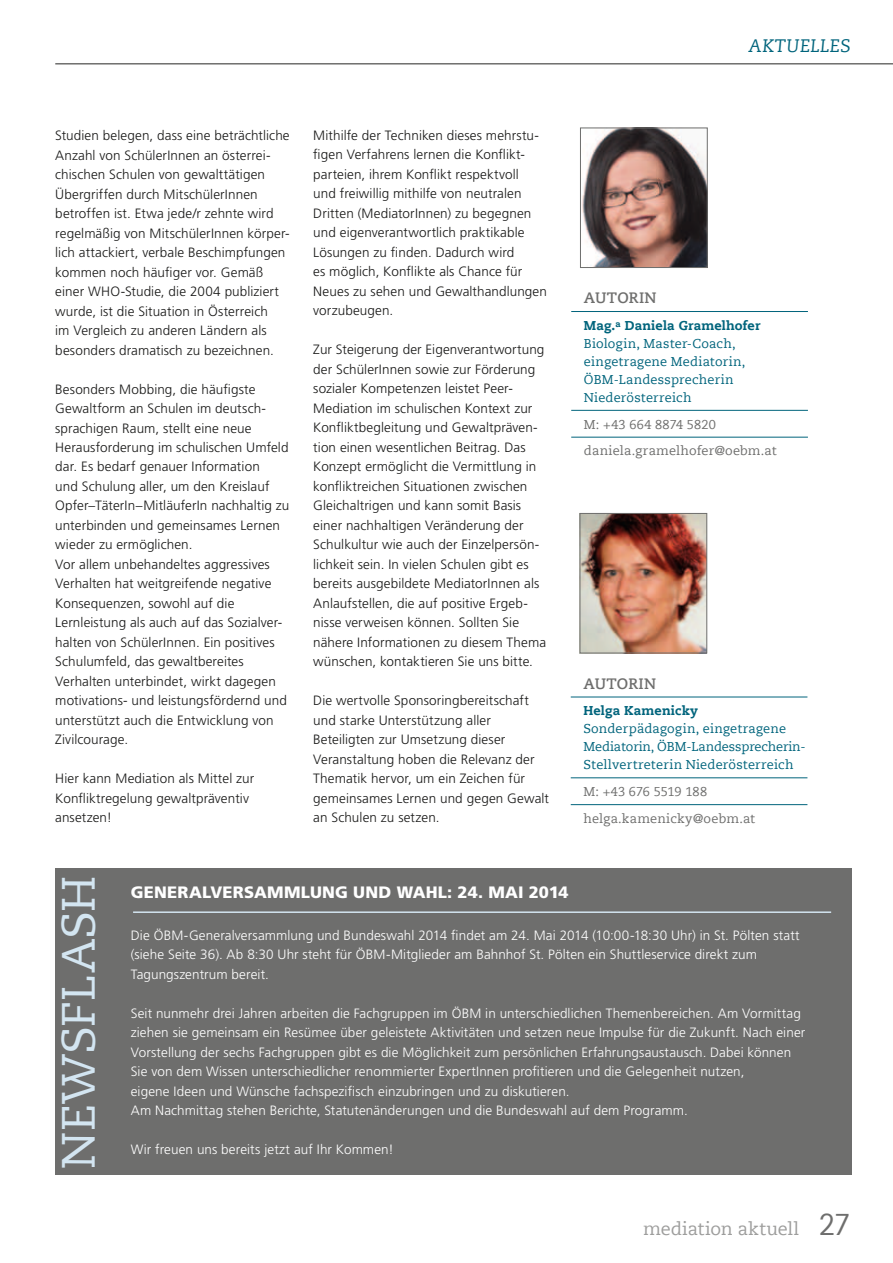
<style>
.page{position:relative;width:893px;height:1263px;background:#fff}
.page>*{position:absolute;margin:0;border:0;box-sizing:border-box;transform-origin:0 0}
.t1{font:46.5px "Caecilia Com 55 Roman";color:#d3e5f1}
.t2{font:18px "Caecilia Com 55 Roman";letter-spacing:-.005em;color:#9d9d9c}
.t3{font:italic 18px "Caecilia Com 56";letter-spacing:.025em;color:#00647c}
.t4{font:900 16.5px "Frutiger LT Pro";letter-spacing:.015em;color:#fff}
.t5{font:700 15px "Caecilia Com 75";letter-spacing:.015em;color:#6e6e6d}
.t6{font:300 13.5px/19.5px "Frutiger LT Pro";letter-spacing:.01em;color:#191918}
.t7{font:300 13.5px/19.5px "Frutiger LT Pro";letter-spacing:.01em;color:#fff}
.t8{font:12.75px/18px "Caecilia Com 55 Roman";letter-spacing:.01em;color:#00647c}
.t9{font:12.75px/26.8px "Caecilia Com 55 Roman";letter-spacing:.01em;color:#6e6e6d}
.t10{font:800 12.75px "Caecilia Com 85";letter-spacing:.01em;color:#00647c}
.s1{font-size:30px;color:#6e6e6d}
</style>
<div class="page">
<hr style="left:55px;top:63px;width:838px;height:2px;background:#6e6e6d">
<div style="left:55px;top:868px;width:796px;height:307px;background:#6e6e6d"></div>
<hr style="left:133px;top:911px;width:698px;height:2px;background:#d3e5f1">
<hr style="left:571px;top:311px;width:237px;height:1px;background:#00647c">
<hr style="left:571px;top:410px;width:237px;height:1px;background:#00647c">
<hr style="left:571px;top:437px;width:237px;height:1px;background:#00647c">
<img style="left:582px;top:130px;width:124px;height:136px">
<div style="left:580px;top:128px;width:128px;height:140px;border:1px solid #6e6e6d"></div>
<hr style="left:571px;top:697px;width:236px;height:1px;background:#00647c">
<hr style="left:571px;top:777px;width:236px;height:1px;background:#00647c">
<hr style="left:571px;top:804px;width:236px;height:1px;background:#00647c">
<img style="left:582px;top:515px;width:123px;height:136px">
<div style="left:580px;top:513px;width:127px;height:140px;border:1px solid #6e6e6d"></div>
<p class="t6" style="left:55px;top:126px;width:236px">Studien belegen, dass eine beträchtliche Anzahl von SchülerInnen an österrei&shy;chischen Schulen von gewalttätigen Übergriffen durch MitschülerInnen betroffen ist. Etwa jede/r zehnte wird regelmäßig von MitschülerInnen körper&shy;lich attackiert, verbale Beschimpfungen kommen noch häufiger vor. Gemäß einer WHO-Studie, die 2004 publiziert wurde, ist die Situation in Österreich<br>im Vergleich zu anderen Ländern als besonders dramatisch zu bezeichnen.</p>
<p class="t6" style="left:55px;top:379px;width:236px">Besonders Mobbing, die häufigste Gewaltform an Schulen im deutsch&shy;sprachigen Raum, stellt eine neue Herausforderung im schulischen Umfeld dar. Es bedarf genauer Information<br>und Schulung aller, um den Kreislauf Opfer–TäterIn–MitläuferIn nachhaltig zu unterbinden und gemeinsames Lernen wieder zu ermöglichen.<br>Vor allem unbehandeltes aggressives Verhalten hat weitgreifende negative Konsequenzen, sowohl auf die Lernleistung als auch auf das Sozialver&shy;halten von SchülerInnen. Ein positives Schulumfeld, das gewaltbereites Verhalten unterbindet, wirkt dagegen motivations- und leistungsfördernd und unterstützt auch die Entwicklung von Zivilcourage.</p>
<p class="t6" style="left:55px;top:769px;width:201px">Hier kann Mediation als Mittel zur<br>Konfliktregelung gewaltpräventiv ansetzen!</p>
<p class="t6" style="left:313px;top:126px;width:235px">Mithilfe der Techniken dieses mehrstu&shy;figen Verfahrens lernen die Konflikt&shy;parteien, ihrem Konflikt respektvoll<br>und freiwillig mithilfe von neutralen Dritten (MediatorInnen) zu begegnen und eigenverantwortlich praktikable Lösungen zu finden. Dadurch wird<br>es möglich, Konflikte als Chance für Neues zu sehen und Gewalthandlungen vorzubeugen.</p>
<p class="t6" style="left:313px;top:340px;width:234px">Zur Steigerung der Eigenverantwortung der SchülerInnen sowie zur Förderung sozialer Kompetenzen leistet Peer-Mediation im schulischen Kontext zur Konfliktbegleitung und Gewaltpräven&shy;tion einen wesentlichen Beitrag. Das Konzept ermöglicht die Vermittlung in konfliktreichen Situationen zwischen Gleichaltrigen und kann somit Basis einer nachhaltigen Veränderung der Schulkultur wie auch der Einzelpersön&shy;lichkeit sein. In vielen Schulen gibt es bereits ausgebildete MediatorInnen als Anlaufstellen, die auf positive Ergeb&shy;nisse verweisen können. Sollten Sie nähere Informationen zu diesem Thema wünschen, kontaktieren Sie uns bitte.</p>
<p class="t6" style="left:313px;top:691px;width:237px">Die wertvolle Sponsoringbereitschaft und starke Unterstützung aller Beteiligten zur Umsetzung dieser Veranstaltung hoben die Relevanz der Thematik hervor, um ein Zeichen für gemeinsames Lernen und gegen Gewalt an Schulen zu setzen.</p>
<h2 class="t3" style="left:749px;top:34px;width:103px">AKTUELLES</h2>
<p class="t5" style="left:584px;top:288px;width:74px">AUTORIN</p>
<p class="t10" style="left:584px;top:316px;width:178px">Mag.<sup>a</sup> Daniela Gramelhofer</p>
<p class="t8" style="left:584px;top:334px;width:163px">Biologin, Master-Coach, eingetragene Mediatorin,<br>ÖBM-Landessprecherin<br>Niederösterreich</p>
<p class="t9" style="left:584px;top:411px;width:194px">M: +43 664 8874 5820 daniela.gramelhofer@oebm.at</p>
<p class="t5" style="left:583px;top:673px;width:74px">AUTORIN</p>
<p class="t10" style="left:583px;top:702px;width:116px">Helga Kamenicky</p>
<p class="t8" style="left:583px;top:720px;width:224px">Sonderpädagogin, eingetragene<br>Mediatorin, ÖBM-Landessprecherin-<br>Stellvertreterin Niederösterreich</p>
<p class="t9" style="left:583px;top:778px;width:173px">M: +43 676 5519 188 helga.kamenicky@oebm.at</p>
<h1 class="t1" style="left:48px;top:1169px;width:291px;rotate:-90deg">Newsflash</h1>
<p class="t4" style="left:131px;top:882px;width:439px">GENERALVERSAMMLUNG UND WAHL: 24. MAI 2014</p>
<p class="t7" style="left:131px;top:925px;width:670px">Die ÖBM-Generalversammlung und Bundeswahl 2014 findet am 24. Mai 2014 (10:00-18:30 Uhr) in St. Pölten statt (siehe Seite 36). Ab 8:30 Uhr steht für ÖBM-Mitglieder am Bahnhof St. Pölten ein Shuttleservice direkt zum<br>Tagungszentrum bereit.</p>
<p class="t7" style="left:131px;top:1003px;width:676px">Seit nunmehr drei Jahren arbeiten die Fachgruppen im ÖBM in unterschiedlichen Themenbereichen. Am Vormittag ziehen sie gemeinsam ein Resümee über geleistete Aktivitäten und setzen neue Impulse für die Zukunft. Nach einer Vorstellung der sechs Fachgruppen gibt es die Möglichkeit zum persönlichen Erfahrungsaustausch. Dabei können Sie von dem Wissen unterschiedlicher renommierter ExpertInnen profitieren und die Gelegenheit nutzen,<br>eigene Ideen und Wünsche fachspezifisch einzubringen und zu diskutieren.<br>Am Nachmittag stehen Berichte, Statutenänderungen und die Bundeswahl auf dem Programm.</p>
<p class="t7" style="left:131px;top:1140px;width:264px">Wir freuen uns bereits jetzt auf Ihr Kommen!</p>
<h2 class="t2" style="left:643px;top:1217px;width:209px">mediation aktuell <span class="s1">27</span></h2>
</div>
